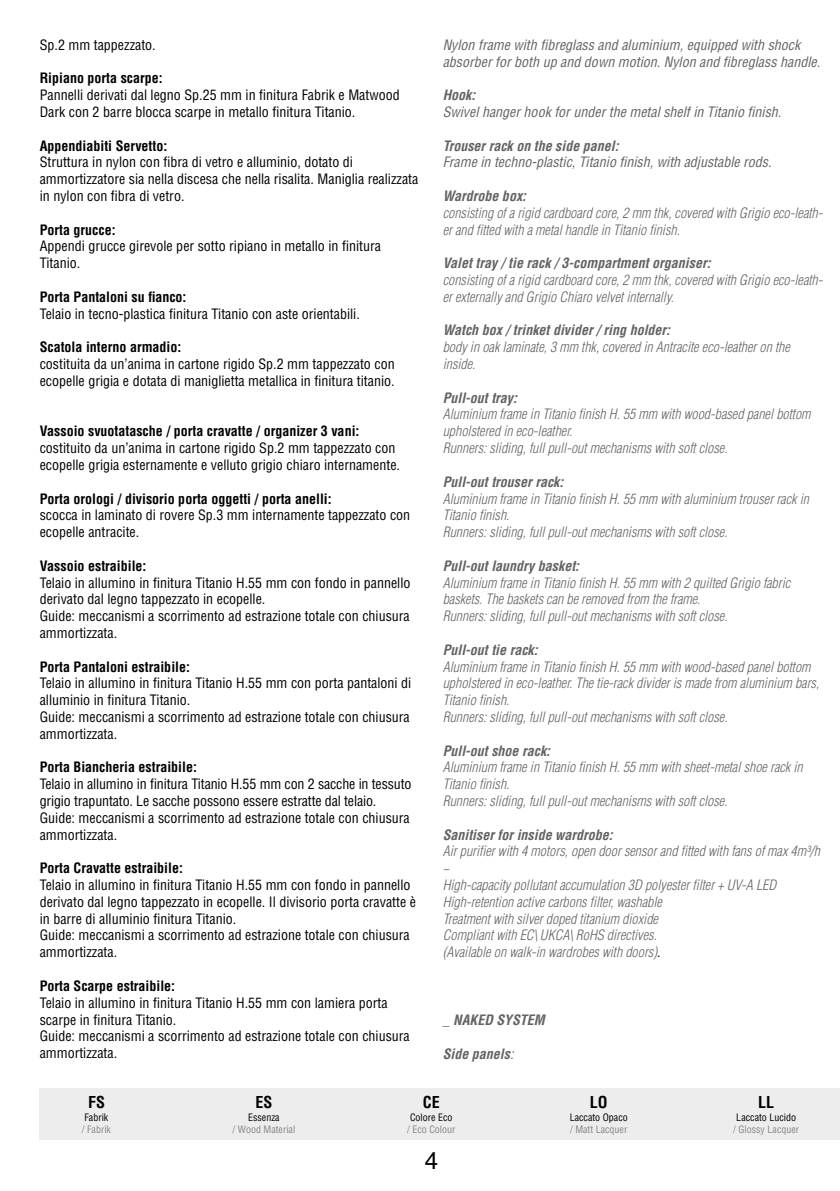
<style>
.page{position:relative;width:840px;height:1191px;background:#fff}
.page>*{position:absolute;margin:0;border:0;box-sizing:border-box;transform-origin:0 0}
.t1{font:24px "Helvetica LT Std";color:#000}
.t2{font:700 condensed 16px "Helvetica LT Std";color:#000}
.t3{font:condensed 14px/16.8px "Helvetica LT Std";color:#000}
.t4{font:italic 300 condensed 14px/16.8px "Helvetica LT Std";color:#646363}
.t5{font:700 condensed 14px "Helvetica LT Std";color:#000}
.t6{font:italic 700 condensed 14px "Helvetica LT Std";color:#646363}
.t7{font:italic condensed 14px/16.8px "Helvetica LT Std";color:#646363}
.t8{font:condensed 10px "Helvetica LT Std";color:#878787}
.t9{font:condensed 10px "Helvetica LT Std";color:#000}
.s1{font-weight:400;font-style:normal;color:#000}
.s2{font-weight:400}
</style>
<div class="page">
<div style="left:40px;top:1089px;width:799px;height:51px;background:#ededed"></div>
<p class="t3" style="left:40px;top:36px;width:117px">Sp.2 mm tappezzato.</p>
<p class="t5" style="left:40px;top:69px;width:124px">Ripiano porta scarpe:</p>
<p class="t3" style="left:40px;top:87px;width:361px">Pannelli derivati dal legno Sp.25 mm in finitura Fabrik e Matwood<br>Dark con 2 barre blocca scarpe in metallo finitura Titanio.</p>
<p class="t5" style="left:40px;top:137px;width:129px">Appendiabiti Servetto:</p>
<p class="t3" style="left:40px;top:154px;width:380px">Struttura in nylon con fibra di vetro e alluminio, dotato di ammortizzatore sia nella discesa che nella risalita. Maniglia realizzata in nylon con fibra di vetro.</p>
<p class="t5" style="left:40px;top:221px;width:77px">Porta grucce:</p>
<p class="t3" style="left:40px;top:238px;width:342px">Appendi grucce girevole per sotto ripiano in metallo in finitura<br>Titanio.</p>
<p class="t5" style="left:40px;top:288px;width:148px">Porta Pantaloni su fianco:</p>
<p class="t3" style="left:40px;top:305px;width:321px">Telaio in tecno-plastica finitura Titanio con aste orientabili.</p>
<p class="t5" style="left:40px;top:338px;width:143px">Scatola interno armadio:</p>
<p class="t3" style="left:40px;top:355px;width:356px">costituita da un’anima in cartone rigido Sp.2 mm tappezzato con ecopelle grigia e dotata di maniglietta metallica in finitura titanio.</p>
<p class="t5" style="left:40px;top:422px;width:321px">Vassoio svuotatasche / porta cravatte / organizer 3 vani:</p>
<p class="t3" style="left:40px;top:439px;width:361px">costituito da un’anima in cartone rigido Sp.2 mm tappezzato con ecopelle grigia esternamente e velluto grigio chiaro internamente.</p>
<p class="t5" style="left:40px;top:489px;width:293px">Porta orologi / divisorio porta oggetti / porta anelli:</p>
<p class="t3" style="left:40px;top:507px;width:372px">scocca in laminato di rovere Sp.3 mm internamente tappezzato con ecopelle antracite.</p>
<p class="t5" style="left:40px;top:557px;width:108px">Vassoio estraibile:</p>
<p class="t3" style="left:40px;top:574px;width:372px">Telaio in allumino in finitura Titanio H.55 mm con fondo in pannello derivato dal legno tappezzato in ecopelle.<br>Guide: meccanismi a scorrimento ad estrazione totale con chiusura ammortizzata.</p>
<p class="t5" style="left:40px;top:657px;width:152px">Porta Pantaloni estraibile:</p>
<p class="t3" style="left:40px;top:675px;width:373px">Telaio in allumino in finitura Titanio H.55 mm con porta pantaloni di alluminio in finitura Titanio.<br>Guide: meccanismi a scorrimento ad estrazione totale con chiusura ammortizzata.</p>
<p class="t5" style="left:40px;top:758px;width:159px">Porta Biancheria estraibile:</p>
<p class="t3" style="left:40px;top:775px;width:373px">Telaio in allumino in finitura Titanio H.55 mm con 2 sacche in tessuto grigio trapuntato. Le sacche possono essere estratte dal telaio.<br>Guide: meccanismi a scorrimento ad estrazione totale con chiusura ammortizzata.</p>
<p class="t5" style="left:40px;top:859px;width:145px">Porta Cravatte estraibile:</p>
<p class="t3" style="left:40px;top:876px;width:377px">Telaio in allumino in finitura Titanio H.55 mm con fondo in pannello derivato dal legno tappezzato in ecopelle. Il divisorio porta cravatte è in barre di alluminio finitura Titanio.<br>Guide: meccanismi a scorrimento ad estrazione totale con chiusura ammortizzata.</p>
<p class="t5" style="left:40px;top:977px;width:137px">Porta Scarpe estraibile:</p>
<p class="t3" style="left:40px;top:994px;width:371px">Telaio in allumino in finitura Titanio H.55 mm con lamiera porta scarpe in finitura Titanio.<br>Guide: meccanismi a scorrimento ad estrazione totale con chiusura ammortizzata.</p>
<p class="t7" style="left:442px;top:36px;width:379px">Nylon frame with fibreglass and aluminium, equipped with shock absorber for both up and down motion. Nylon and fibreglass handle.</p>
<p class="t6" style="left:442px;top:86px;width:34px">Hook:</p>
<p class="t7" style="left:442px;top:104px;width:340px">Swivel hanger hook for under the metal shelf in Titanio finish.</p>
<p class="t6" style="left:442px;top:137px;width:177px">Trouser rack on the side panel:</p>
<p class="t7" style="left:442px;top:154px;width:330px">Frame in techno-plastic, Titanio finish, with adjustable rods.</p>
<p class="t6" style="left:442px;top:187px;width:85px">Wardrobe box:</p>
<p class="t4" style="left:442px;top:204px;width:381px">consisting of a rigid cardboard core, 2 mm thk, covered with Grigio eco-leath&shy;er and fitted with a metal handle in Titanio finish.</p>
<p class="t6" style="left:442px;top:254px;width:269px">Valet tray / tie rack / 3-compartment organiser:</p>
<p class="t4" style="left:442px;top:272px;width:381px">consisting of a rigid cardboard core, 2 mm thk, covered with Grigio eco-leath&shy;er externally and Grigio Chiaro velvet internally.</p>
<p class="t6" style="left:442px;top:321px;width:229px">Watch box / trinket divider / ring holder:</p>
<p class="t4" style="left:442px;top:339px;width:348px">body in oak laminate, 3 mm thk, covered in Antracite eco-leather on the inside.</p>
<p class="t6" style="left:442px;top:389px;width:76px">Pull-out tray:</p>
<p class="t4" style="left:442px;top:406px;width:369px">Aluminium frame in Titanio finish H. 55 mm with wood-based panel bottom upholstered in eco-leather.<br>Runners: sliding, full pull-out mechanisms with soft close.</p>
<p class="t6" style="left:442px;top:473px;width:122px">Pull-out trouser rack:</p>
<p class="t4" style="left:442px;top:490px;width:367px">Aluminium frame in Titanio finish H. 55 mm with aluminium trouser rack in<br>Titanio finish.<br>Runners: sliding, full pull-out mechanisms with soft close.</p>
<p class="t6" style="left:442px;top:557px;width:138px">Pull-out laundry basket:</p>
<p class="t4" style="left:442px;top:574px;width:349px">Aluminium frame in Titanio finish H. 55 mm with 2 quilted Grigio fabric baskets. The baskets can be removed from the frame.<br>Runners: sliding, full pull-out mechanisms with soft close.</p>
<p class="t6" style="left:442px;top:641px;width:96px">Pull-out tie rack:</p>
<p class="t4" style="left:442px;top:658px;width:378px">Aluminium frame in Titanio finish H. 55 mm with wood-based panel bottom upholstered in eco-leather. The tie-rack divider is made from aluminium bars, Titanio finish.<br>Runners: sliding, full pull-out mechanisms with soft close.</p>
<p class="t6" style="left:442px;top:741px;width:109px">Pull-out shoe rack:</p>
<p class="t4" style="left:442px;top:759px;width:361px">Aluminium frame in Titanio finish H. 55 mm with sheet-metal shoe rack in<br>Titanio finish.<br>Runners: sliding, full pull-out mechanisms with soft close.</p>
<p class="t6" style="left:442px;top:825px;width:171px">Sanitiser for inside wardrobe:</p>
<p class="t4" style="left:442px;top:843px;width:378px">Air purifier with 4 motors, open door sensor and fitted with fans of max 4m³/h ~<br>High-capacity pollutant accumulation 3D polyester filter + UV-A LED High-retention active carbons filter, washable<br>Treatment with silver doped titanium dioxide<br>Compliant with EC\ UKCA\ RoHS directives.<br>(Available on walk-in wardrobes with doors)<span class="s1">.</span></p>
<p class="t6" style="left:442px;top:1011px;width:103px">_ NAKED SYSTEM</p>
<p class="t6" style="left:442px;top:1044px;width:72px">Side panels<span class="s2">:</span></p>
<p class="t2" style="left:88px;top:1092px;width:18px">FS</p>
<p class="t9" style="left:84px;top:1110px;width:25px">Fabrik</p>
<p class="t8" style="left:82px;top:1122px;width:31px">/ Fabrik</p>
<p class="t2" style="left:255px;top:1092px;width:18px">ES</p>
<p class="t9" style="left:248px;top:1110px;width:33px">Essenza</p>
<p class="t8" style="left:232px;top:1122px;width:64px">/ Wood Material</p>
<p class="t2" style="left:422px;top:1092px;width:18px">CE</p>
<p class="t9" style="left:410px;top:1110px;width:44px">Colore Eco</p>
<p class="t8" style="left:407px;top:1122px;width:50px">/ Eco Colour</p>
<h1 class="t1" style="left:424px;top:1146px;width:15px">4</h1>
<p class="t2" style="left:589px;top:1092px;width:19px">LO</p>
<p class="t9" style="left:569px;top:1110px;width:60px">Laccato Opaco</p>
<p class="t8" style="left:570px;top:1122px;width:59px">/ Matt Lacquer</p>
<p class="t2" style="left:757px;top:1092px;width:17px">LL</p>
<p class="t9" style="left:736px;top:1110px;width:61px">Laccato Lucido</p>
<p class="t8" style="left:732px;top:1122px;width:68px">/ Glossy Lacquer</p>
</div>
